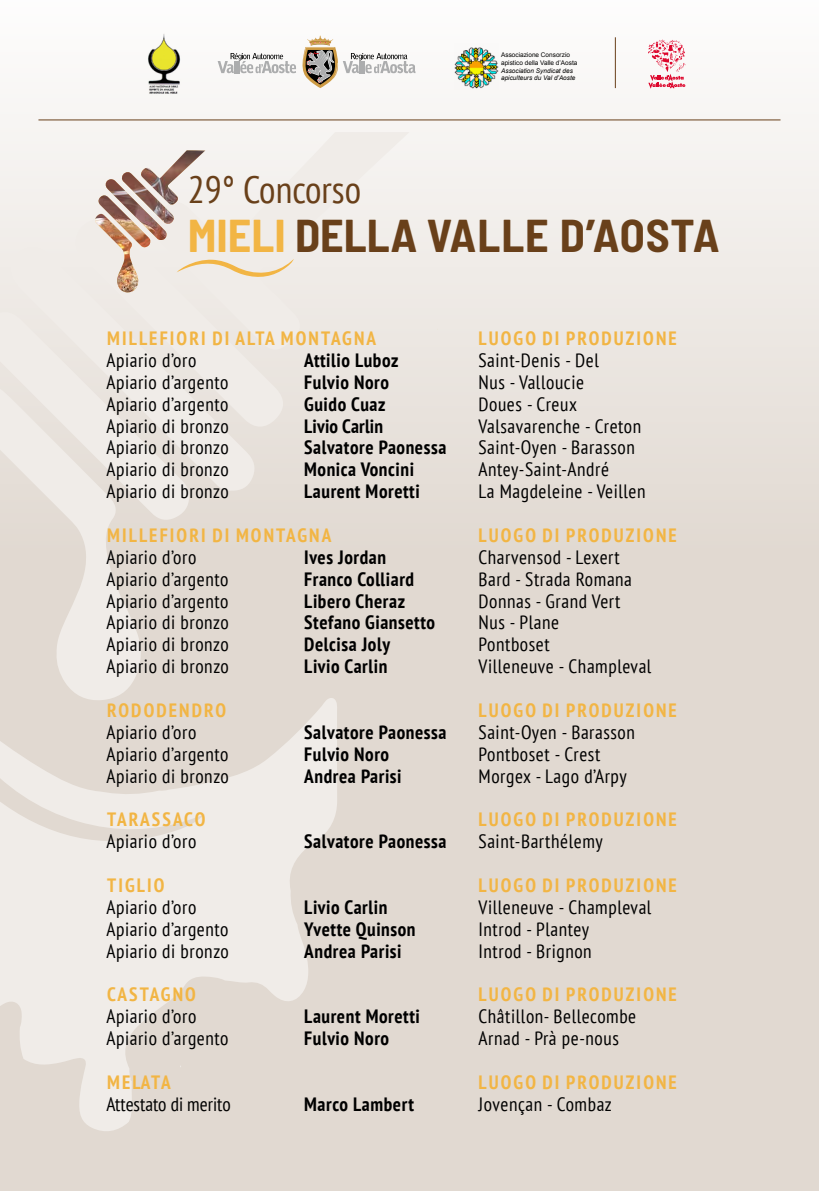
<style>
.page{position:relative;width:819px;height:1191px;background:#fff}
.page>*{position:absolute;margin:0;border:0;box-sizing:border-box;transform-origin:0 0}
.t1{font:700 semi-condensed 46.11px "Barlow";color:#69401a}
.t2{font:condensed 37.89px "PT Sans";color:#69401a}
.t3{font:condensed 19.25px "PT Sans";letter-spacing:.03em;color:#000}
.t4{font:700 condensed 19.25px "PT Sans";letter-spacing:.03em;color:#000}
.t5{font:700 condensed 19.25px "PT Sans";letter-spacing:.11em;color:#f2b544}
.t6{font:condensed 19.25px "PT Sans";color:#000}
.t7{font:700 condensed 19.25px "PT Sans";letter-spacing:.01em;color:#000}
.t8{font:6.48px/7.8px "Arial";color:#000}
.t9{font:italic 6.48px/7.8px "Arial";color:#000}
.s1{font-size:6.39px}
.s2{color:#f2b544}
</style>
<div class="page">
<div style="left:0;top:0;width:819px;height:1191px;background:linear-gradient(to bottom,#f5f3f0,#dad0c6)"></div>
<svg style="left:0;top:132px;width:409px;height:1002px;background:#e8e2dc"></svg>
<svg style="left:95px;top:150px;width:199px;height:143px"></svg>
<hr style="left:38px;top:120px;width:742px;height:1px;background:#69401a">
<svg style="left:218px;top:36px;width:197px;height:52px"></svg>
<img style="left:144px;top:32px;width:41px;height:65px">
<img style="left:455px;top:44px;width:43px;height:46px">
<svg style="left:648px;top:40px;width:37px;height:49px"></svg>
<hr style="left:615px;top:37px;width:1px;height:51px;background:#69401a">
<p class="t8" style="left:501px;top:51px;width:78px">Associazione Consorzio apistico della Valle d’Aosta</p>
<p class="t9" style="left:501px;top:66px;width:76px">Association Syndicat des apiculteurs du Val <span class="s1">d’Aoste</span></p>
<h2 class="t2" style="left:188px;top:166px;width:175px">29° Concorso</h2>
<h1 class="t1" style="left:188px;top:207px;width:533px"><span class="s2">MIELI</span> DELLA VALLE D’AOSTA</h1>
<p class="t5" style="left:107px;top:325px;width:270px">MILLEFIORI DI ALTA MONTAGNA</p>
<p class="t5" style="left:478px;top:325px;width:200px">LUOGO DI PRODUZIONE</p>
<p class="t3" style="left:106px;top:348px;width:91px">Apiario d’oro</p>
<p class="t4" style="left:304px;top:347px;width:96px">Attilio Luboz</p>
<p class="t3" style="left:478px;top:348px;width:122px">Saint-Denis - Del</p>
<p class="t3" style="left:106px;top:370px;width:124px">Apiario d’argento</p>
<p class="t4" style="left:304px;top:369px;width:86px">Fulvio Noro</p>
<p class="t3" style="left:478px;top:370px;width:107px">Nus - Valloucie</p>
<p class="t3" style="left:106px;top:391px;width:124px">Apiario d’argento</p>
<p class="t4" style="left:304px;top:391px;width:83px">Guido Cuaz</p>
<p class="t3" style="left:478px;top:391px;width:100px">Doues - Creux</p>
<p class="t3" style="left:106px;top:413px;width:124px">Apiario di bronzo</p>
<p class="t7" style="left:304px;top:413px;width:80px">Livio Carlin</p>
<p class="t3" style="left:478px;top:413px;width:164px">Valsavarenche - Creton</p>
<p class="t3" style="left:106px;top:435px;width:124px">Apiario di bronzo</p>
<p class="t4" style="left:304px;top:435px;width:144px">Salvatore Paonessa</p>
<p class="t3" style="left:478px;top:435px;width:158px">Saint-Oyen - Barasson</p>
<p class="t3" style="left:106px;top:457px;width:124px">Apiario di bronzo</p>
<p class="t4" style="left:304px;top:457px;width:111px">Monica Voncini</p>
<p class="t3" style="left:478px;top:457px;width:132px">Antey-Saint-André</p>
<p class="t3" style="left:106px;top:479px;width:124px">Apiario di bronzo</p>
<p class="t4" style="left:304px;top:478px;width:117px">Laurent Moretti</p>
<p class="t3" style="left:478px;top:479px;width:169px">La Magdeleine - Veillen</p>
<p class="t5" style="left:107px;top:522px;width:226px">MILLEFIORI DI MONTAGNA</p>
<p class="t5" style="left:478px;top:522px;width:200px">LUOGO DI PRODUZIONE</p>
<p class="t3" style="left:106px;top:545px;width:91px">Apiario d’oro</p>
<p class="t4" style="left:304px;top:544px;width:83px">Ives Jordan</p>
<p class="t3" style="left:478px;top:545px;width:143px">Charvensod - Lexert</p>
<p class="t3" style="left:106px;top:566px;width:124px">Apiario d’argento</p>
<p class="t4" style="left:304px;top:566px;width:111px">Franco Colliard</p>
<p class="t3" style="left:478px;top:566px;width:155px">Bard - Strada Romana</p>
<p class="t3" style="left:106px;top:588px;width:124px">Apiario d’argento</p>
<p class="t4" style="left:304px;top:588px;width:102px">Libero Cheraz</p>
<p class="t3" style="left:478px;top:588px;width:144px">Donnas - Grand Vert</p>
<p class="t3" style="left:106px;top:610px;width:124px">Apiario di bronzo</p>
<p class="t4" style="left:304px;top:610px;width:132px">Stefano Giansetto</p>
<p class="t3" style="left:478px;top:610px;width:82px">Nus - Plane</p>
<p class="t3" style="left:106px;top:632px;width:124px">Apiario di bronzo</p>
<p class="t4" style="left:304px;top:632px;width:87px">Delcisa Joly</p>
<p class="t3" style="left:478px;top:632px;width:73px">Pontboset</p>
<p class="t3" style="left:106px;top:654px;width:124px">Apiario di bronzo</p>
<p class="t4" style="left:304px;top:653px;width:85px">Livio Carlin</p>
<p class="t3" style="left:478px;top:654px;width:174px">Villeneuve - Champleval</p>
<p class="t5" style="left:107px;top:697px;width:120px">RODODENDRO</p>
<p class="t5" style="left:478px;top:697px;width:200px">LUOGO DI PRODUZIONE</p>
<p class="t3" style="left:106px;top:719px;width:91px">Apiario d’oro</p>
<p class="t4" style="left:304px;top:719px;width:144px">Salvatore Paonessa</p>
<p class="t3" style="left:478px;top:719px;width:158px">Saint-Oyen - Barasson</p>
<p class="t3" style="left:106px;top:741px;width:124px">Apiario d’argento</p>
<p class="t4" style="left:304px;top:741px;width:86px">Fulvio Noro</p>
<p class="t3" style="left:478px;top:741px;width:123px">Pontboset - Crest</p>
<p class="t3" style="left:106px;top:763px;width:124px">Apiario di bronzo</p>
<p class="t4" style="left:304px;top:763px;width:99px">Andrea Parisi</p>
<p class="t3" style="left:478px;top:763px;width:149px">Morgex - Lago d’Arpy</p>
<p class="t5" style="left:107px;top:807px;width:100px">TARASSACO</p>
<p class="t5" style="left:478px;top:807px;width:200px">LUOGO DI PRODUZIONE</p>
<p class="t3" style="left:106px;top:829px;width:91px">Apiario d’oro</p>
<p class="t4" style="left:304px;top:828px;width:144px">Salvatore Paonessa</p>
<p class="t3" style="left:478px;top:829px;width:126px">Saint-Barthélemy</p>
<p class="t5" style="left:107px;top:872px;width:59px">TIGLIO</p>
<p class="t5" style="left:478px;top:872px;width:200px">LUOGO DI PRODUZIONE</p>
<p class="t3" style="left:106px;top:894px;width:91px">Apiario d’oro</p>
<p class="t4" style="left:304px;top:894px;width:85px">Livio Carlin</p>
<p class="t3" style="left:478px;top:894px;width:174px">Villeneuve - Champleval</p>
<p class="t3" style="left:106px;top:916px;width:124px">Apiario d’argento</p>
<p class="t4" style="left:304px;top:916px;width:113px">Yvette Quinson</p>
<p class="t3" style="left:478px;top:916px;width:112px">Introd - Plantey</p>
<p class="t3" style="left:106px;top:938px;width:124px">Apiario di bronzo</p>
<p class="t4" style="left:304px;top:938px;width:99px">Andrea Parisi</p>
<p class="t3" style="left:478px;top:938px;width:115px">Introd - Brignon</p>
<p class="t5" style="left:107px;top:982px;width:90px">CASTAGNO</p>
<p class="t5" style="left:478px;top:982px;width:200px">LUOGO DI PRODUZIONE</p>
<p class="t3" style="left:106px;top:1004px;width:91px">Apiario d’oro</p>
<p class="t4" style="left:304px;top:1003px;width:117px">Laurent Moretti</p>
<p class="t3" style="left:478px;top:1004px;width:159px">Châtillon- Bellecombe</p>
<p class="t3" style="left:106px;top:1026px;width:124px">Apiario d’argento</p>
<p class="t4" style="left:304px;top:1025px;width:86px">Fulvio Noro</p>
<p class="t3" style="left:478px;top:1026px;width:142px">Arnad - Prà pe-nous</p>
<p class="t5" style="left:107px;top:1069px;width:65px">MELATA</p>
<p class="t5" style="left:478px;top:1069px;width:200px">LUOGO DI PRODUZIONE</p>
<p class="t6" style="left:106px;top:1091px;width:126px">Attestato di merito</p>
<p class="t4" style="left:304px;top:1091px;width:111px">Marco Lambert</p>
<p class="t3" style="left:478px;top:1091px;width:135px">Jovençan - Combaz</p>
</div>
